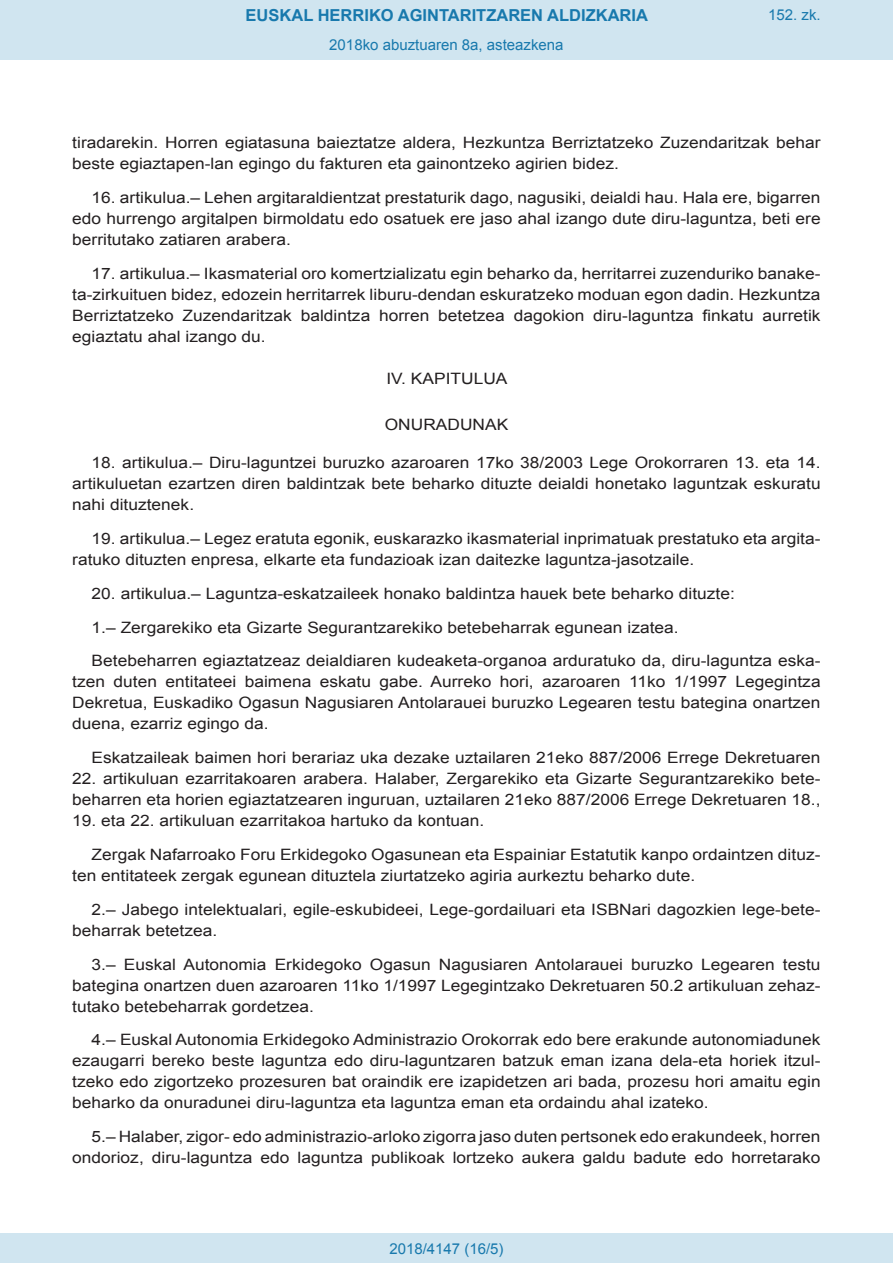
<style>
.page{position:relative;width:893px;height:1263px;background:#fff}
.page>*{position:absolute;margin:0;border:0;box-sizing:border-box;transform-origin:0 0}
.t1{font:700 16.5px "Arial";color:#1879ad}
.BOPVDetalle{font:15.6px/21px "Arial";color:#231f20;text-align:justify;scale:1.11 1}
.BOPVClave{font:15.6px "Arial";color:#231f20;scale:1.11 1}
.Paginacion_Centro{font:15px "Arial";color:#1879ad}
</style>
<div class="page">
<div style="left:0;top:0;width:893px;height:60px;background:#d0e5f0"></div>
<div style="left:0;top:1233px;width:893px;height:30px;background:#d0e5f0"></div>
<p class="t1" style="left:246px;top:4px;width:404px">EUSKAL HERRIKO AGINTARITZAREN ALDIZKARIA</p>
<p class="Paginacion_Centro" style="left:329px;top:35px;width:236px">2018ko abuztuaren 8a, asteazkena</p>
<p class="Paginacion_Centro" style="left:768px;top:5px;width:54px">152. zk.</p>
<p class="BOPVDetalle" style="left:72px;top:132px;width:676px">tiradarekin. Horren egiatasuna baieztatze aldera, Hezkuntza Berriztatzeko Zuzendaritzak behar beste egiaztapen-lan egingo du fakturen eta gainontzeko agirien bidez.</p>
<p class="BOPVDetalle" style="left:72px;top:187px;width:676px;text-indent:19px">16. artikulua.– Lehen argitaraldientzat prestaturik dago, nagusiki, deialdi hau. Hala ere, bigarren edo hurrengo argitalpen birmoldatu edo osatuek ere jaso ahal izango dute diru-laguntza, beti ere berritutako zatiaren arabera.</p>
<p class="BOPVDetalle" style="left:72px;top:263px;width:676px;text-indent:19px">17. artikulua.– Ikasmaterial oro komertzializatu egin beharko da, herritarrei zuzenduriko banake&shy;ta-zirkuituen bidez, edozein herritarrek liburu-dendan eskuratzeko moduan egon dadin. Hezkuntza Berriztatzeko Zuzendaritzak baldintza horren betetzea dagokion diru-laguntza finkatu aurretik egiaztatu ahal izango du.</p>
<p class="BOPVClave" style="left:386px;top:368px;width:111px">IV. KAPITULUA</p>
<p class="BOPVClave" style="left:385px;top:415px;width:113px">ONURADUNAK</p>
<p class="BOPVDetalle" style="left:72px;top:453px;width:676px;text-indent:19px">18. artikulua.– Diru-laguntzei buruzko azaroaren 17ko 38/2003 Lege Orokorraren 13. eta 14. artikuluetan ezartzen diren baldintzak bete beharko dituzte deialdi honetako laguntzak eskuratu nahi dituztenek.</p>
<p class="BOPVDetalle" style="left:72px;top:528px;width:676px;text-indent:19px">19. artikulua.– Legez eratuta egonik, euskarazko ikasmaterial inprimatuak prestatuko eta argita&shy;ratuko dituzten enpresa, elkarte eta fundazioak izan daitezke laguntza-jasotzaile.</p>
<p class="BOPVDetalle" style="left:92px;top:583px;width:581px">20. artikulua.– Laguntza-eskatzaileek honako baldintza hauek bete beharko dituzte:</p>
<p class="BOPVDetalle" style="left:92px;top:617px;width:530px">1.– Zergarekiko eta Gizarte Segurantzarekiko betebeharrak egunean izatea.</p>
<p class="BOPVDetalle" style="left:72px;top:651px;width:676px;text-indent:19px">Betebeharren egiaztatzeaz deialdiaren kudeaketa-organoa arduratuko da, diru-laguntza eska&shy;tzen duten entitateei baimena eskatu gabe. Aurreko hori, azaroaren 11ko 1/1997 Legegintza Dekretua, Euskadiko Ogasun Nagusiaren Antolarauei buruzko Legearen testu bategina onartzen duena, ezarriz egingo da.</p>
<p class="BOPVDetalle" style="left:92px;top:747px;width:658px">Eskatzaileak baimen hori berariaz uka dezake uztailaren 21eko 887/2006 Errege Dekretuaren</p>
<p class="BOPVDetalle" style="left:72px;top:768px;width:676px">22. artikuluan ezarritakoaren arabera. Halaber, Zergarekiko eta Gizarte Segurantzarekiko bete&shy;beharren eta horien egiaztatzearen inguruan, uztailaren 21eko 887/2006 Errege Dekretuaren 18.,</p>
<p class="BOPVDetalle" style="left:72px;top:810px;width:373px">19. eta 22. artikuluan ezarritakoa hartuko da kontuan.</p>
<p class="BOPVDetalle" style="left:72px;top:844px;width:676px;text-indent:19px">Zergak Nafarroako Foru Erkidegoko Ogasunean eta Espainiar Estatutik kanpo ordaintzen dituz&shy;ten entitateek zergak egunean dituztela ziurtatzeko agiria aurkeztu beharko dute.</p>
<p class="BOPVDetalle" style="left:72px;top:899px;width:676px;text-indent:19px">2.– Jabego intelektualari, egile-eskubideei, Lege-gordailuari eta ISBNari dagozkien lege-bete&shy;beharrak betetzea.</p>
<p class="BOPVDetalle" style="left:72px;top:954px;width:676px;text-indent:19px">3.– Euskal Autonomia Erkidegoko Ogasun Nagusiaren Antolarauei buruzko Legearen testu bategina onartzen duen azaroaren 11ko 1/1997 Legegintzako Dekretuaren 50.2 artikuluan zehaz&shy;tutako betebeharrak gordetzea.</p>
<p class="BOPVDetalle" style="left:72px;top:1029px;width:676px;text-indent:19px">4.– Euskal Autonomia Erkidegoko Administrazio Orokorrak edo bere erakunde autonomiadunek ezaugarri bereko beste laguntza edo diru-laguntzaren batzuk eman izana dela-eta horiek itzul&shy;tzeko edo zigortzeko prozesuren bat oraindik ere izapidetzen ari bada, prozesu hori amaitu egin beharko da onuradunei diru-laguntza eta laguntza eman eta ordaindu ahal izateko.</p>
<p class="BOPVDetalle" style="left:72px;top:1126px;width:676px;text-align:right">5.– Halaber, zigor- edo administrazio-arloko zigorra jaso duten pertsonek edo erakundeek, horren ondorioz, diru-laguntza edo laguntza publikoak lortzeko aukera galdu badute edo horretarako</p>
<p class="Paginacion_Centro" style="left:389px;top:1238px;width:116px">2018/4147 (16/5)</p>
</div>
